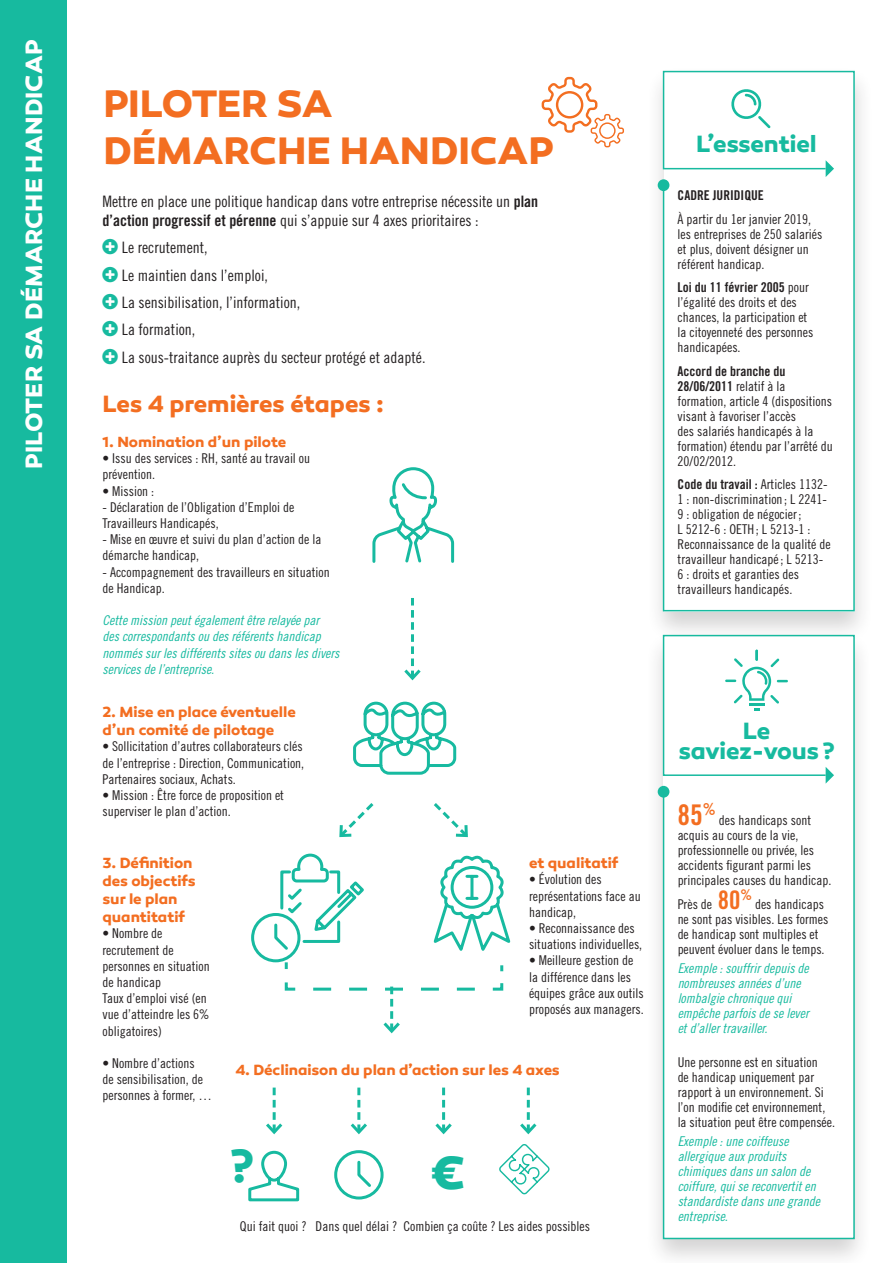
<style>
.page{position:relative;width:893px;height:1263px;background:#fff}
.page>*{position:absolute;margin:0;border:0;box-sizing:border-box;transform-origin:0 0}
.t1{font:700 47.55px "Canaro";color:#17baa0}
.t2{font:700 39px/46.8px "Canaro";color:#f36e21}
.t3{font:28.5px "Trade Gothic Bold Cond Twenty";color:#f36e21}
.t4{font:700 24px "Canaro";letter-spacing:.01em;color:#fff}
.t5{font:700 24px/19.8px "Canaro";letter-spacing:-.01em;color:#17ba9f;text-align:center}
.t6{font:700 24px "Canaro";letter-spacing:-.005em;color:#f36e21}
.t7{font:15.75px/27.5px "Trade Gothic Cond Eighteen";color:#231f20}
.t8{font:700 15px/18px "Canaro";letter-spacing:-.005em;color:#f36e21}
.t9{font:13.5px/15px "Trade Gothic Cond Eighteen";color:#231f20}
.t10{font:13.5px/15px "Trade Gothic Cond Eighteen Obl";color:#17ba9f}
.t11{font:13.5px/16.2px "Trade Gothic Cond Eighteen Obl";color:#17baa0}
.t12{font:13.5px/15px "Trade Gothic Bold Cond Twenty";color:#231f20}
.s1{font-family:"Trade Gothic Bold Cond Twenty"}
.s2{font-family:"Trade Gothic Cond Eighteen"}
.s3{font-family:"Trade Gothic Bold Cond Twenty";font-size:25.5px;color:#f36e21}
</style>
<div class="page">
<div style="left:646px;top:65px;width:228px;height:578px;background:#231f20;opacity:.2"></div>
<div style="left:644px;top:630px;width:228px;height:633px;background:#231f20;opacity:.2"></div>
<div style="left:0;top:0;width:67px;height:1263px;background:#17ba9f"></div>
<svg style="left:662px;top:70px;width:193px;height:542px"></svg>
<div style="left:658px;top:179px;width:11px;height:12px;background:#17ba9f;border-radius:50%"></div>
<svg style="left:826px;top:160px;width:8px;height:17px"></svg>
<svg style="left:662px;top:634px;width:193px;height:606px"></svg>
<div style="left:658px;top:786px;width:11px;height:12px;background:#17ba9f;border-radius:50%"></div>
<svg style="left:826px;top:767px;width:8px;height:17px"></svg>
<svg style="left:730px;top:88px;width:40px;height:40px"></svg>
<svg style="left:725px;top:650px;width:63px;height:61px"></svg>
<svg style="left:542px;top:77px;width:82px;height:70px"></svg>
<svg style="left:372px;top:467px;width:83px;height:96px"></svg>
<svg style="left:353px;top:701px;width:104px;height:74px"></svg>
<svg style="left:248px;top:1150px;width:52px;height:52px"></svg>
<svg style="left:334px;top:1150px;width:50px;height:50px"></svg>
<svg style="left:499px;top:1144px;width:51px;height:51px"></svg>
<svg style="left:404px;top:598px;width:17px;height:83px"></svg>
<svg style="left:339px;top:803px;width:35px;height:35px"></svg>
<svg style="left:434px;top:803px;width:34px;height:35px"></svg>
<svg style="left:266px;top:1087px;width:17px;height:48px"></svg>
<svg style="left:350px;top:1087px;width:17px;height:48px"></svg>
<svg style="left:435px;top:1087px;width:17px;height:48px"></svg>
<svg style="left:520px;top:1087px;width:17px;height:48px"></svg>
<svg style="left:251px;top:853px;width:260px;height:181px"></svg>
<h3 class="t4" style="left:19px;top:469px;width:431px;rotate:-90deg">PILOTER SA DÉMARCHE HANDICAP</h3>
<h2 class="t2" style="left:103px;top:81px;width:452px">PILOTER SA<br>DÉMARCHE HANDICAP</h2>
<p class="t7" style="left:103px;top:192px;width:437px;line-height:18.9px">Mettre en place une politique handicap dans votre entreprise nécessite un <span class="s1">plan d’action progressif et pérenne</span> qui s’appuie sur 4 axes prioritaires :</p>
<p class="t7" style="left:122px;top:234px;width:305px">Le recrutement,<br>Le maintien dans l’emploi,<br>La sensibilisation, l’information,<br>La formation,<br>La sous-traitance auprès du secteur protégé et adapté.</p>
<h3 class="t6" style="left:103px;top:389px;width:283px">Les 4 premières étapes :</h3>
<p class="t8" style="left:103px;top:433px;width:185px">1. Nomination d’un pilote</p>
<p class="t9" style="left:103px;top:450px;width:209px;line-height:16.2px">• Issu des services : RH, santé au travail ou prévention.</p>
<p class="t9" style="left:103px;top:483px;width:53px">• Mission :</p>
<p class="t9" style="left:103px;top:499px;width:193px;line-height:16.2px">- Déclaration de l’Obligation d’Emploi de<br>Travailleurs Handicapés,</p>
<p class="t9" style="left:103px;top:531px;width:220px;line-height:16.2px">- Mise en œuvre et suivi du plan d’action de la démarche handicap,</p>
<p class="t9" style="left:103px;top:564px;width:229px;line-height:16.2px">- Accompagnement des travailleurs en situation de Handicap.</p>
<p class="t11" style="left:103px;top:612px;width:238px">Cette mission peut également être relayée par<br>des correspondants ou des référents handicap nommés sur les différents sites ou dans les divers services de l’entreprise.</p>
<p class="t8" style="left:103px;top:703px;width:195px">2. Mise en place éventuelle d’un comité de pilotage</p>
<p class="t9" style="left:103px;top:738px;width:203px;line-height:16.2px;text-align:justify">• Sollicitation d’autres collaborateurs clés de l’entreprise : Direction, Communication, Partenaires sociaux, Achats.</p>
<p class="t9" style="left:103px;top:787px;width:183px;line-height:16.2px">• Mission : Être force de proposition et superviser le plan d’action.</p>
<p class="t8" style="left:103px;top:854px;width:95px">3. Définition des objectifs sur le plan quantitatif</p>
<p class="t9" style="left:103px;top:925px;width:109px;line-height:16.2px">• Nombre de recrutement de personnes en situation de handicap<br>Taux d’emploi visé (en vue d’atteindre les 6% obligatoires)</p>
<p class="t9" style="left:103px;top:1055px;width:111px;line-height:16.2px">• Nombre d’actions<br>de sensibilisation, de personnes à former, …</p>
<p class="t8" style="left:529px;top:854px;width:91px">et qualitatif</p>
<p class="t9" style="left:529px;top:871px;width:113px;line-height:16.2px">• Évolution des représentations face au handicap,</p>
<p class="t9" style="left:529px;top:920px;width:115px;line-height:16.2px">• Reconnaissance des situations individuelles,</p>
<p class="t9" style="left:529px;top:952px;width:116px;line-height:16.2px">• Meilleure gestion de la différence dans les équipes grâce aux outils proposés aux managers.</p>
<p class="t8" style="left:235px;top:1060px;width:326px">4. Déclinaison du plan d’action sur les 4 axes</p>
<h1 class="t1" style="left:230px;top:1136px;width:26px">?</h1>
<h1 class="t1" style="left:430px;top:1143px;width:37px">€</h1>
<p class="t9" style="left:240px;top:1218px;width:352px">Qui fait quoi ? Dans quel délai ? Combien ça coûte ? Les aides possibles</p>
<h3 class="t5" style="left:696px;top:133px;width:122px">L’essentiel</h3>
<p class="t12" style="left:678px;top:188px;width:88px">CADRE JURIDIQUE</p>
<p class="t9" style="left:678px;top:211px;width:146px">À partir du 1er janvier 2019, les entreprises de 250 salariés et plus, doivent désigner un référent handicap.</p>
<p class="t12" style="left:678px;top:280px;width:133px">Loi du 11 février 2005 <span class="s2">pour</span></p>
<p class="t9" style="left:678px;top:295px;width:137px">l’égalité des droits et des chances, la participation et la citoyenneté des personnes handicapées.</p>
<p class="t12" style="left:678px;top:363px;width:109px">Accord de branche du<br>28/06/2011 <span class="s2">relatif à la</span></p>
<p class="t9" style="left:678px;top:393px;width:157px">formation, article 4 (dispositions visant à favoriser l’accès<br>des salariés handicapés à la formation) étendu par l’arrêté du<br>20/02/2012.</p>
<p class="t12" style="left:678px;top:477px;width:151px">Code du travail : <span class="s2">Articles 1132-</span></p>
<p class="t9" style="left:678px;top:492px;width:154px">1 : non-discrimination ; L 2241-<br>9 : obligation de négocier;<br>L 5212-6 : OETH ; L 5213-1 :<br>Reconnaissance de la qualité de travailleur handicapé; L 5213-<br>6 : droits et garanties des travailleurs handicapés.</p>
<h3 class="t5" style="left:678px;top:721px;width:158px">Le saviez-vous ?</h3>
<h3 class="t3" style="left:678px;top:797px;width:40px">85<sup>%</sup></h3>
<p class="t9" style="left:678px;top:812px;width:155px;text-indent:41px">des handicaps sont acquis au cours de la vie, professionnelle ou privée, les accidents figurant parmi les principales causes du handicap.</p>
<p class="t9" style="left:678px;top:896px;width:152px">Près de <span class="s3">80</span><sup>%</sup> des handicaps ne sont pas visibles. Les formes de handicap sont multiples et peuvent évoluer dans le temps.</p>
<p class="t10" style="left:678px;top:960px;width:133px">Exemple : souffrir depuis de nombreuses années d’une lombalgie chronique qui empêche parfois de se lever et d’aller travailler.</p>
<p class="t9" style="left:678px;top:1054px;width:159px">Une personne est en situation<br>de handicap uniquement par rapport à un environnement. Si l’on modifie cet environnement, la situation peut être compensée.</p>
<p class="t10" style="left:678px;top:1133px;width:144px">Exemple : une coiffeuse allergique aux produits chimiques dans un salon de coiffure, qui se reconvertit en standardiste dans une grande entreprise.</p>
</div>
